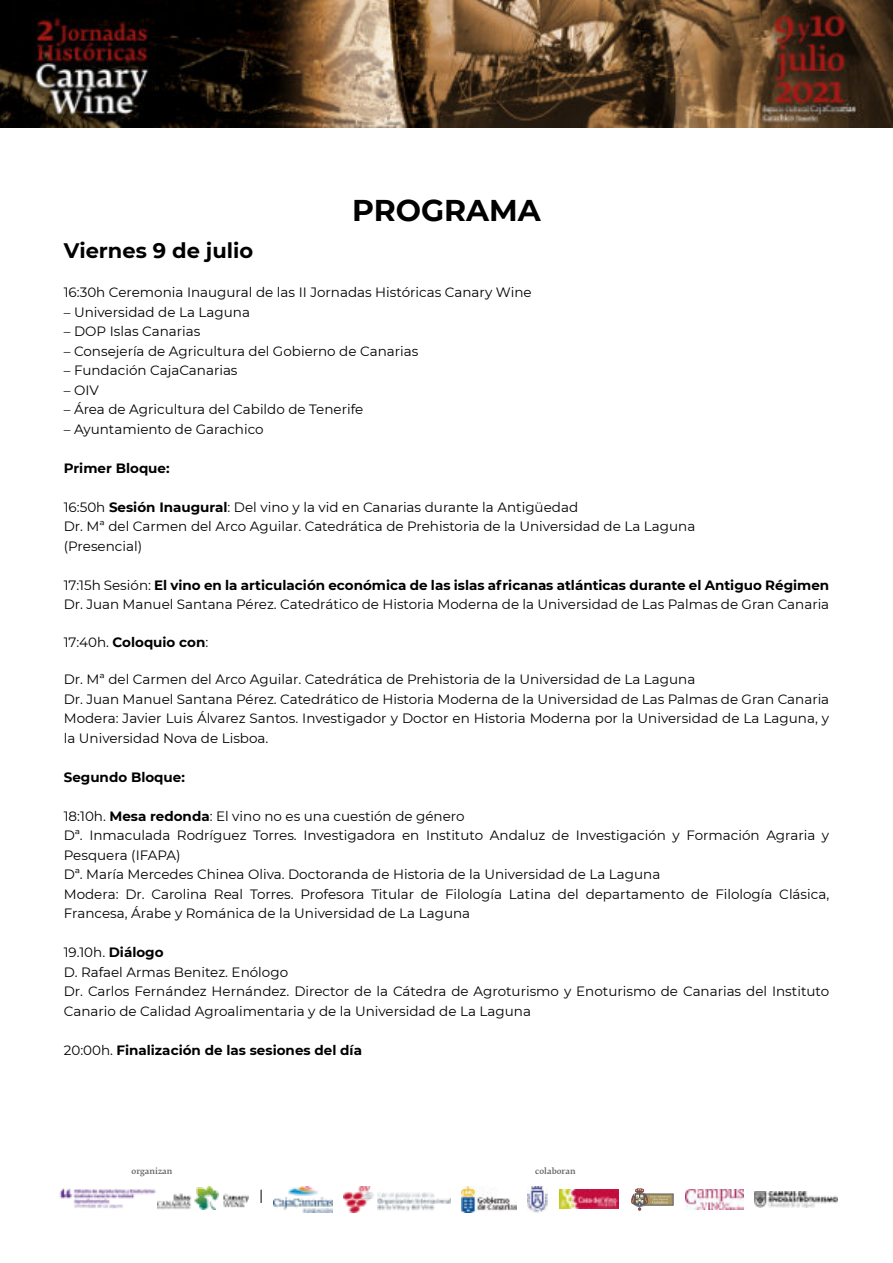
<style>
.page{position:relative;width:893px;height:1263px;background:#fff}
.page>*{position:absolute;margin:0;border:0;box-sizing:border-box;transform-origin:0 0}
.t1{font:700 30px "Montserrat";color:#000}
.t2{font:700 21px "Montserrat";color:#000}
.t3{font:13.5px/19.5px "Montserrat";color:#000}
.t4{font:700 13.5px "Montserrat";color:#000}
.t5{font:500 7.8px "Fedra Serif B Pro";color:#686666}
.s1{font-weight:700}
.s2{font-weight:400}
</style>
<div class="page">
<img style="left:0;top:0;width:893px;height:127px">
<img style="left:162px;top:1186px;width:86px;height:24px">
<img style="left:59px;top:1188px;width:103px;height:22px">
<img style="left:274px;top:1187px;width:58px;height:25px">
<img style="left:462px;top:1187px;width:55px;height:25px">
<img style="left:754px;top:1191px;width:83px;height:16px">
<img style="left:528px;top:1187px;width:20px;height:25px">
<img style="left:559px;top:1190px;width:59px;height:19px">
<div style="left:644px;top:1194px;width:29px;height:11px;background:#aa9762;border:1px solid #5a5a5c"></div>
<svg style="left:631px;top:1188px;width:39px;height:23px"></svg>
<img style="left:685px;top:1189px;width:58px;height:21px">
<img style="left:343px;top:1187px;width:108px;height:25px">
<svg style="left:261px;top:1190px;width:1px;height:13px"></svg>
<h1 class="t1" style="left:352px;top:192px;width:190px">PROGRAMA</h1>
<h2 class="t2" style="left:64px;top:238px;width:191px">Viernes 9 de julio</h2>
<p class="t3" style="left:64px;top:283px;width:469px">16:30h Ceremonia Inaugural de las II Jornadas Históricas Canary Wine</p>
<p class="t3" style="left:64px;top:302px;width:188px">– Universidad de La Laguna</p>
<p class="t3" style="left:64px;top:322px;width:138px">– DOP Islas Canarias</p>
<p class="t3" style="left:64px;top:341px;width:356px">– Consejería de Agricultura del Gobierno de Canarias</p>
<p class="t3" style="left:64px;top:361px;width:175px">– Fundación CajaCanarias</p>
<p class="t3" style="left:64px;top:380px;width:37px">– OIV</p>
<p class="t3" style="left:64px;top:400px;width:301px">– Área de Agricultura del Cabildo de Tenerife</p>
<p class="t3" style="left:64px;top:419px;width:201px">– Ayuntamiento de Garachico</p>
<p class="t4" style="left:64px;top:460px;width:107px">Primer Bloque:</p>
<p class="t3" style="left:64px;top:497px;width:633px">16:50h <span class="s1">Sesión Inaugural</span>: Del vino y la vid en Canarias durante la Antigüedad<br>Dr. Mª del Carmen del Arco Aguilar. Catedrática de Prehistoria de la Universidad de La Laguna (Presencial)</p>
<p class="t3" style="left:64px;top:575px;width:767px">17:15h Sesión: <span class="s1">El vino en la articulación económica de las islas africanas atlánticas durante el Antiguo Régimen<br></span>Dr. Juan Manuel Santana Pérez. Catedrático de Historia Moderna de la Universidad de Las Palmas de Gran Canaria</p>
<p class="t4" style="left:64px;top:634px;width:146px"><span class="s2">17:40h.</span> Coloquio con<span class="s2">:</span></p>
<p class="t3" style="left:64px;top:670px;width:767px">Dr. Mª del Carmen del Arco Aguilar. Catedrática de Prehistoria de la Universidad de La Laguna<br>Dr. Juan Manuel Santana Pérez. Catedrático de Historia Moderna de la Universidad de Las Palmas de Gran Canaria Modera: Javier Luis Álvarez Santos. Investigador y Doctor en Historia Moderna por la Universidad de La Laguna, y la Universidad Nova de Lisboa.</p>
<p class="t4" style="left:64px;top:769px;width:123px">Segundo Bloque:</p>
<p class="t3" style="left:64px;top:806px;width:767px">18:10h. <span class="s1">Mesa redonda</span>: El vino no es una cuestión de género<br>Dª. Inmaculada Rodríguez Torres. Investigadora en Instituto Andaluz de Investigación y Formación Agraria y Pesquera (IFAPA)<br>Dª. María Mercedes Chinea Oliva. Doctoranda de Historia de la Universidad de La Laguna<br>Modera: Dr. Carolina Real Torres. Profesora Titular de Filología Latina del departamento de Filología Clásica, Francesa, Árabe y Románica de la Universidad de La Laguna</p>
<p class="t3" style="left:64px;top:943px;width:767px">19.10h. <span class="s1">Diálogo<br></span>D. Rafael Armas Benitez. Enólogo<br>Dr. Carlos Fernández Hernández. Director de la Cátedra de Agroturismo y Enoturismo de Canarias del Instituto Canario de Calidad Agroalimentaria y de la Universidad de La Laguna</p>
<p class="t4" style="left:64px;top:1042px;width:300px"><span class="s2">20:00h.</span> Finalización de las sesiones del día</p>
<p class="t5" style="left:132px;top:1167px;width:42px">organizan</p>
<p class="t5" style="left:535px;top:1167px;width:42px">colaboran</p>
</div>
